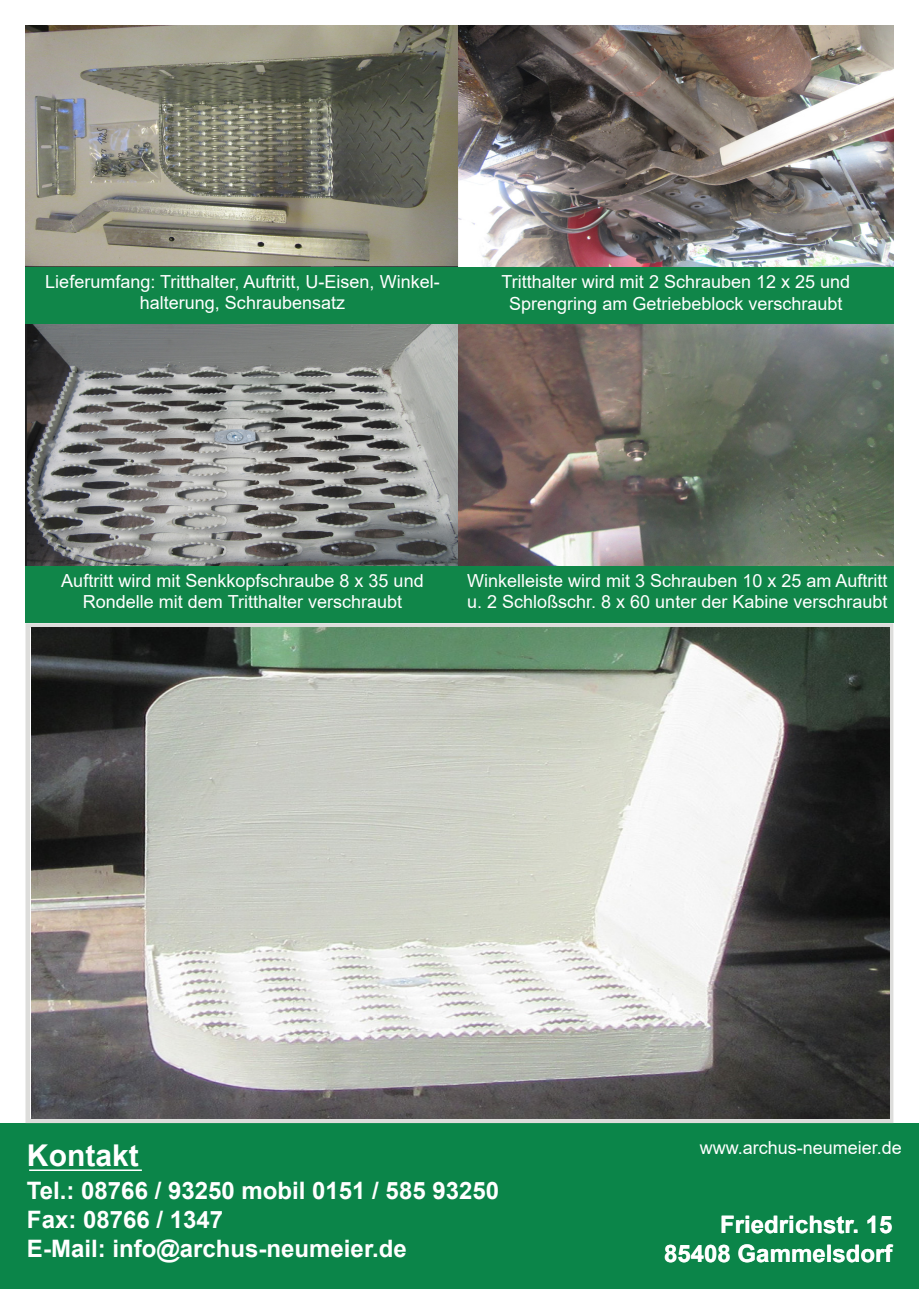
<style>
.page{position:relative;width:919px;height:1289px;background:#fff}
.page>*{position:absolute;margin:0;border:0;box-sizing:border-box;transform-origin:0 0}
.t1{font:700 30px "Arial";color:#fff}
.t2{font:700 24px "Arial";color:#fff}
.t3{font:18px/21.6px "Arial";color:#fff;text-align:center}
</style>
<div class="page">
<div style="left:0;top:1123px;width:918px;height:165px;background:#0b8549"></div>
<hr style="left:29px;top:1169px;width:113px;height:1px;background:#fff">
<div style="left:25px;top:241px;width:434px;height:83px;background:#108649"></div>
<div style="left:458px;top:266px;width:435px;height:58px;background:#108649"></div>
<div style="left:25px;top:565px;width:433px;height:58px;background:#108649"></div>
<div style="left:25px;top:623px;width:868px;height:500px;border:4px solid #dddddb"></div>
<div style="left:458px;top:565px;width:435px;height:58px;background:#108649"></div>
<img style="left:25px;top:26px;width:868px;height:240px">
<img style="left:25px;top:324px;width:868px;height:241px">
<img style="left:31px;top:627px;width:858px;height:491px">
<p class="t3" style="left:45px;top:270px;width:396px">Lieferumfang: Tritthalter, Auftritt, U-Eisen, Winkel&shy;halterung, Schraubensatz</p>
<p class="t3" style="left:501px;top:271px;width:350px">Tritthalter wird mit 2 Schrauben 12 x 25 und<br>Sprengring am Getriebeblock verschraubt</p>
<p class="t3" style="left:61px;top:569px;width:364px">Auftritt wird mit Senkkopfschraube 8 x 35 und<br>Rondelle mit dem Tritthalter verschraubt</p>
<p class="t3" style="left:467px;top:569px;width:422px;text-align:left">Winkelleiste wird mit 3 Schrauben 10 x 25 am Auftritt u. 2 Schloßschr. 8 x 60 unter der Kabine verschraubt</p>
<p class="t1" style="left:27px;top:1134px;width:113px">Kontakt</p>
<p class="t2" style="left:27px;top:1173px;width:473px">Tel.: 08766 / 93250 mobil 0151 / 585 93250</p>
<p class="t2" style="left:27px;top:1202px;width:198px">Fax: 08766 / 1347</p>
<p class="t2" style="left:27px;top:1231px;width:381px">E-Mail: info@archus-neumeier.de</p>
<p class="t3" style="left:699px;top:1136px;width:204px">www.archus-neumeier.de</p>
<p class="t2" style="left:720px;top:1207px;width:174px">Friedrichstr. 15</p>
<p class="t2" style="left:664px;top:1236px;width:230px">85408 Gammelsdorf</p>
</div>
